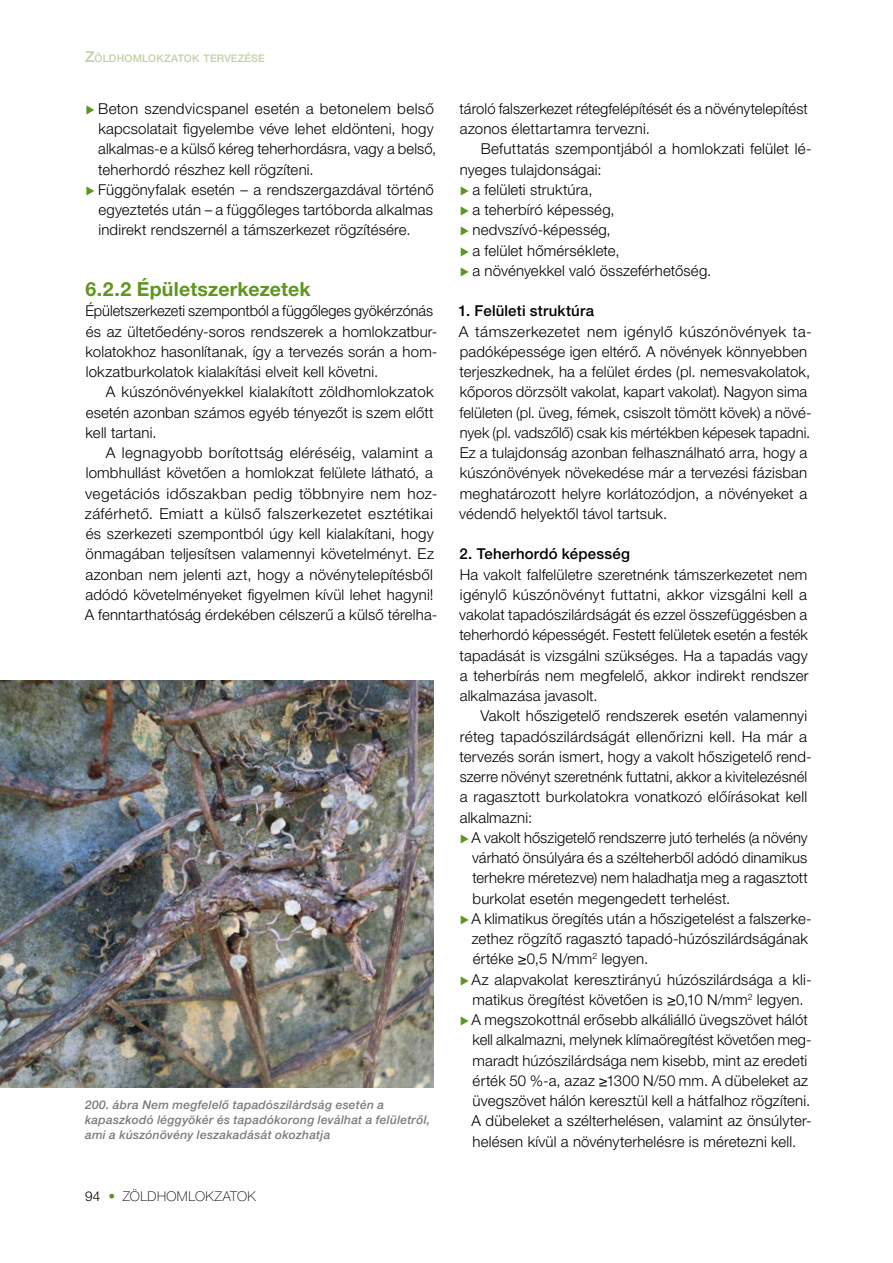
<style>
.page{position:relative;width:893px;height:1263px;background:#fff}
.page>*{position:absolute;margin:0;border:0;box-sizing:border-box;transform-origin:0 0}
.t1{font:700 19.5px "Helvetica Neue LT Pro";letter-spacing:.005em;color:#5e961f}
.t2{font:300 15px/20.2px "Helvetica Neue LT Pro";letter-spacing:.01em;color:#000}
.t3{font:500 15px "Helvetica Neue LT Pro";letter-spacing:.015em;color:#000}
.t4{font:100 13.5px "Helvetica Neue LT Pro";letter-spacing:.035em;color:#000}
.t5{font:italic 500 12px/15px "Helvetica Neue LT Pro";letter-spacing:.025em;color:#7a7b7a}
.t6{font:500 10.5px "Helvetica Neue LT Pro";letter-spacing:.02em;color:#c0d2a4}
.s1{font-size:15px}
.s2{font-weight:300}
.s3{font-weight:300;color:#5e961f}
</style>
<div class="page">
<img style="left:0;top:681px;width:434px;height:406px">
<p class="t6" style="left:85px;top:52px;width:181px"><span class="s1">Z</span>ÖLDHOMLOKZATOK TERVEZÉSE</p>
<p class="t2" style="left:98px;top:98px;width:339px">Beton szendvicspanel esetén a betonelem belső kapcsolatait figyelembe véve lehet eldönteni, hogy alkalmas-e a külső kéreg teherhordásra, vagy a belső, teherhordó részhez kell rögzíteni.<br>Függönyfalak esetén – a rendszergazdával történő egyeztetés után – a függőleges tartóborda alkalmas indirekt rendszernél a támszerkezet rögzítésére.</p>
<h1 class="t1" style="left:86px;top:277px;width:227px">6.2.2 Épületszerkezetek</h1>
<p class="t2" style="left:85px;top:301px;width:353px">Épületszerkezeti szempontból a függőleges gyökérzónás és az ültetőedény-soros rendszerek a homlokzatbur&shy;kolatokhoz hasonlítanak, így a tervezés során a hom&shy;lokzatburkolatok kialakítási elveit kell követni.</p>
<p class="t2" style="left:86px;top:382px;width:350px;text-align:justify;text-indent:20px">A kúszónövényekkel kialakított zöldhomlokzatok esetén azonban számos egyéb tényezőt is szem előtt kell tartani.</p>
<p class="t2" style="left:85px;top:442px;width:354px;text-indent:21px">A legnagyobb borítottság eléréséig, valamint a lombhullást követően a homlokzat felülete látható, a vegetációs időszakban pedig többnyire nem hoz&shy;záférhető. Emiatt a külső falszerkezetet esztétikai és szerkezeti szempontból úgy kell kialakítani, hogy önmagában teljesítsen valamennyi követelményt. Ez azonban nem jelenti azt, hogy a növénytelepítésből adódó követelményeket figyelmen kívül lehet hagyni!<br>A fenntarthatóság érdekében célszerű a külső térelha-</p>
<p class="t5" style="left:85px;top:1097px;width:347px">200. ábra Nem megfelelő tapadószilárdság esetén a kapaszkodó léggyökér és tapadókorong leválhat a felületről, ami a kúszónövény leszakadását okozhatja</p>
<p class="t4" style="left:85px;top:1189px;width:172px"><span class="s2">94</span> <span class="s3">•</span> ZÖLDHOMLOKZATOK</p>
<p class="t2" style="left:460px;top:98px;width:350px">tároló falszerkezet rétegfelépítését és a növénytelepítést azonos élettartamra tervezni.</p>
<p class="t2" style="left:481px;top:139px;width:332px">Befuttatás szempontjából a homlokzati felület lé-</p>
<p class="t2" style="left:460px;top:159px;width:143px">nyeges tulajdonságai:</p>
<p class="t2" style="left:472px;top:179px;width:122px">a felületi struktúra,</p>
<p class="t2" style="left:472px;top:199px;width:144px">a teherbíró képesség,</p>
<p class="t2" style="left:473px;top:220px;width:140px">nedvszívó-képesség,</p>
<p class="t2" style="left:472px;top:240px;width:149px">a felület hőmérséklete,</p>
<p class="t2" style="left:472px;top:260px;width:240px">a növényekkel való összeférhetőség.</p>
<p class="t3" style="left:458px;top:302px;width:137px">1. Felületi struktúra</p>
<p class="t2" style="left:459px;top:321px;width:354px">A támszerkezetet nem igénylő kúszónövények ta&shy;padóképessége igen eltérő. A növények könnyebben terjeszkednek, ha a felület érdes (pl. nemesvakolatok, kőporos dörzsölt vakolat, kapart vakolat). Nagyon sima felületen (pl. üveg, fémek, csiszolt tömött kövek) a növé&shy;nyek (pl. vadszőlő) csak kis mértékben képesek tapadni.<br>Ez a tulajdonság azonban felhasználható arra, hogy a kúszónövények növekedése már a tervezési fázisban meghatározott helyre korlátozódjon, a növényeket a védendő helyektől távol tartsuk.</p>
<p class="t3" style="left:459px;top:545px;width:172px">2. Teherhordó képesség</p>
<p class="t2" style="left:459px;top:564px;width:351px;text-align:justify">Ha vakolt falfelületre szeretnénk támszerkezetet nem igénylő kúszónövényt futtatni, akkor vizsgálni kell a vakolat tapadószilárdságát és ezzel összefüggésben a teherhordó képességét. Festett felületek esetén a festék tapadását is vizsgálni szükséges. Ha a tapadás vagy a teherbírás nem megfelelő, akkor indirekt rendszer alkalmazása javasolt.</p>
<p class="t2" style="left:460px;top:706px;width:354px;text-indent:21px">Vakolt hőszigetelő rendszerek esetén valamennyi réteg tapadószilárdságát ellenőrizni kell. Ha már a tervezés során ismert, hogy a vakolt hőszigetelő rend&shy;szerre növényt szeretnénk futtatni, akkor a kivitelezésnél a ragasztott burkolatokra vonatkozó előírásokat kell alkalmazni:</p>
<p class="t2" style="left:472px;top:827px;width:342px">A vakolt hőszigetelő rendszerre jutó terhelés (a növény várható önsúlyára és a szélteherből adódó dinamikus terhekre méretezve) nem haladhatja meg a ragasztott burkolat esetén megengedett terhelést.<br>A klimatikus öregítés után a hőszigetelést a falszerke&shy;zethez rögzítő ragasztó tapadó-húzószilárdságának értéke ≥0,5 N/mm<sup>2</sup> legyen.<br>Az alapvakolat keresztirányú húzószilárdsága a kli&shy;matikus öregítést követően is ≥0,10 N/mm<sup>2</sup> legyen.<br>A megszokottnál erősebb alkáliálló üvegszövet hálót kell alkalmazni, melynek klímaöregítést követően meg&shy;maradt húzószilárdsága nem kisebb, mint az eredeti érték 50 %-a, azaz ≥1300 N/50 mm. A dübeleket az üvegszövet hálón keresztül kell a hátfalhoz rögzíteni.<br>A dübeleket a szélterhelésen, valamint az önsúlyter&shy;helésen kívül a növényterhelésre is méretezni kell.</p>
</div>
